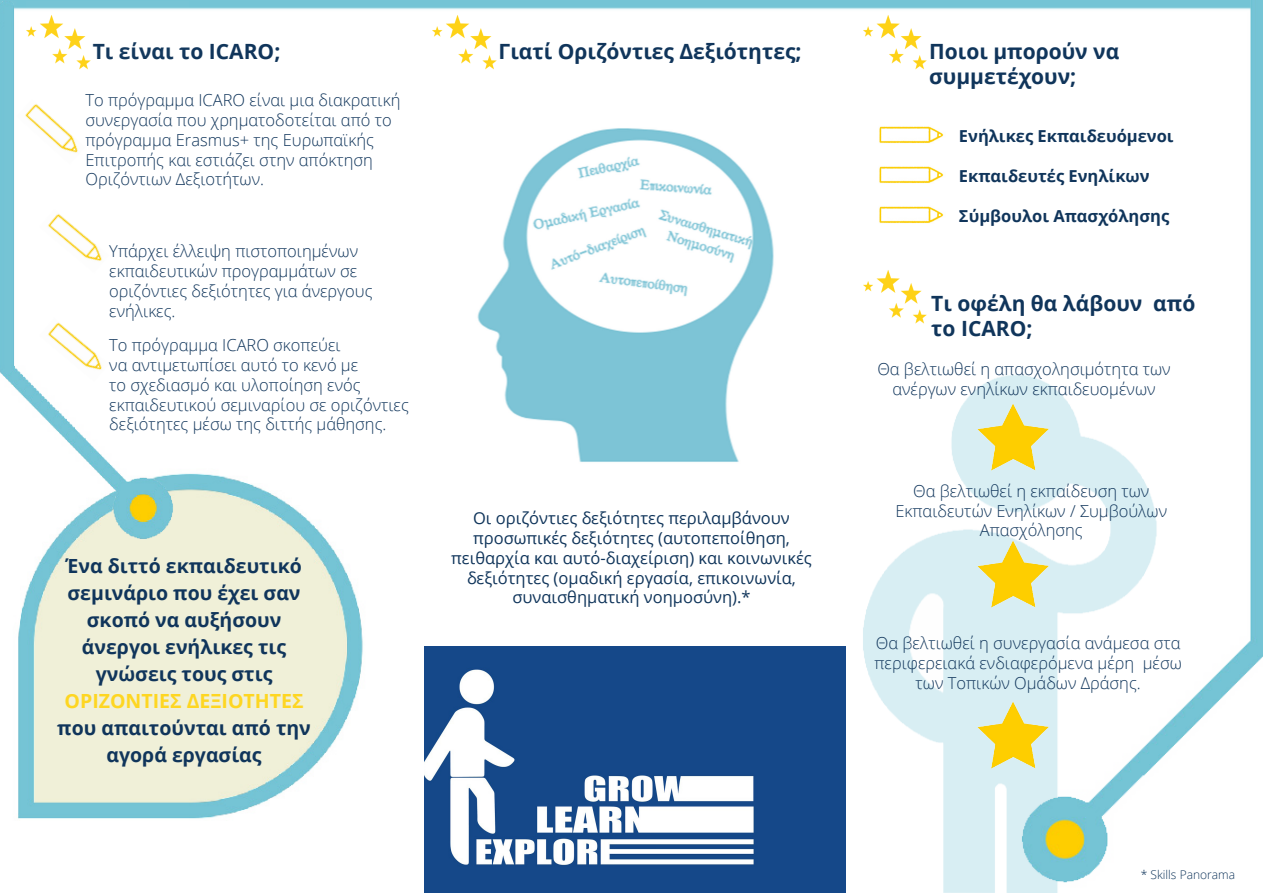
<style>
.page{position:relative;width:1263px;height:893px;background:#fff}
.page>*{position:absolute;margin:0;border:0;box-sizing:border-box;transform-origin:0 0}
.t1{font:700 21px/25.2px "Open Sans";color:#10355b}
.t2{font:700 19.5px/27px "Open Sans";color:#10355b;text-align:center}
.t3{font:300 16.5px/19.8px "Open Sans";color:#10355b}
.t4{font:16.5px/19.8px "Open Sans";color:#10355b;text-align:center}
.t5{font:700 16.5px "Open Sans";color:#10355b}
.t6{font:300 12px "Open Sans";color:#10355b}
.s1{color:#fed622}
</style>
<div class="page">
<img style="left:425px;top:647px;width:421px;height:246px">
<img style="left:433px;top:15px;width:64px;height:55px">
<img style="left:863px;top:15px;width:64px;height:55px">
<img style="left:863px;top:270px;width:64px;height:54px">
<img style="left:18px;top:473px;width:345px;height:346px">
<img style="left:879px;top:126px;width:65px;height:17px">
<img style="left:879px;top:166px;width:65px;height:17px">
<img style="left:879px;top:206px;width:65px;height:17px">
<img style="left:0;top:1px;width:188px;height:540px">
<img style="left:863px;top:375px;width:195px;height:518px">
<img style="left:1014px;top:0;width:249px;height:887px">
<img style="left:976px;top:403px;width:74px;height:69px">
<img style="left:976px;top:540px;width:74px;height:69px">
<img style="left:976px;top:700px;width:74px;height:70px">
<img style="left:39px;top:318px;width:70px;height:64px">
<img style="left:477px;top:128px;width:297px;height:334px">
<p class="t1" style="left:93px;top:38px;width:189px">Τι είναι το ICARO;</p>
<p class="t1" style="left:499px;top:38px;width:304px">Γιατί Οριζόντιες Δεξιότητες;</p>
<p class="t1" style="left:929px;top:38px;width:192px">Ποιοι μπορούν να συμμετέχουν;</p>
<p class="t3" style="left:85px;top:90px;width:316px">Το πρόγραμμα ICARO είναι μια διακρατική συνεργασία που χρηματοδοτείται από το πρόγραμμα Erasmus+ της Ευρωπαϊκής Επιτροπής και εστιάζει στην απόκτηση Οριζόντιων Δεξιοτήτων.</p>
<p class="t3" style="left:109px;top:241px;width:265px">Υπάρχει έλλειψη πιστοποιημένων εκπαιδευτικών προγραμμάτων σε οριζόντιες δεξιότητες για άνεργους ενήλικες.</p>
<p class="t3" style="left:109px;top:335px;width:301px">Το πρόγραμμα ICARO σκοπεύει<br>να αντιμετωπίσει αυτό το κενό με<br>το σχεδιασμό και υλοποίηση ενός εκπαιδευτικού σεμιναρίου σε οριζόντιες δεξιότητες μέσω της διττής μάθησης.</p>
<p class="t2" style="left:57px;top:552px;width:255px">Ένα διττό εκπαιδευτικό σεμινάριο που έχει σαν σκοπό να αυξήσουν άνεργοι ενήλικες τις γνώσεις τους στις<br><span class="s1">ΟΡΙΖΟΝΤΙΕΣ ΔΕΞΙΟΤΗΤΕΣ </span>που απαιτούνται από την αγορά εργασίας</p>
<p class="t4" style="left:451px;top:508px;width:362px">Οι οριζόντιες δεξιότητες περιλαμβάνουν προσωπικές δεξιότητες (αυτοπεποίθηση, πειθαρχία και αυτό-διαχείριση) και κοινωνικές δεξιότητες (ομαδική εργασία, επικοινωνία, συναισθηματική νοημοσύνη).*</p>
<p class="t5" style="left:959px;top:125px;width:216px">Ενήλικες Εκπαιδευόμενοι</p>
<p class="t5" style="left:959px;top:164px;width:192px">Εκπαιδευτές Ενηλίκων</p>
<p class="t5" style="left:959px;top:204px;width:212px">Σύμβουλοι Απασχόλησης</p>
<p class="t1" style="left:931px;top:290px;width:266px">Τι οφέλη θα λάβουν από το ICARO;</p>
<p class="t3" style="left:877px;top:359px;width:295px;text-align:center">Θα βελτιωθεί η απασχολησιμότητα των ανέργων ενηλίκων εκπαιδευομένων</p>
<p class="t3" style="left:895px;top:480px;width:273px;text-align:center">Θα βελτιωθεί η εκπαίδευση των<br>Εκπαιδευτών Ενηλίκων / Συμβούλων<br>Απασχόλησης</p>
<p class="t3" style="left:874px;top:633px;width:309px;text-align:center">Θα βελτιωθεί η συνεργασία ανάμεσα στα περιφερειακά ενδιαφερόμενα μέρη μέσω των Τοπικών Ομάδων Δράσης.</p>
<p class="t6" style="left:1141px;top:866px;width:96px">* Skills Panorama</p>
</div>
